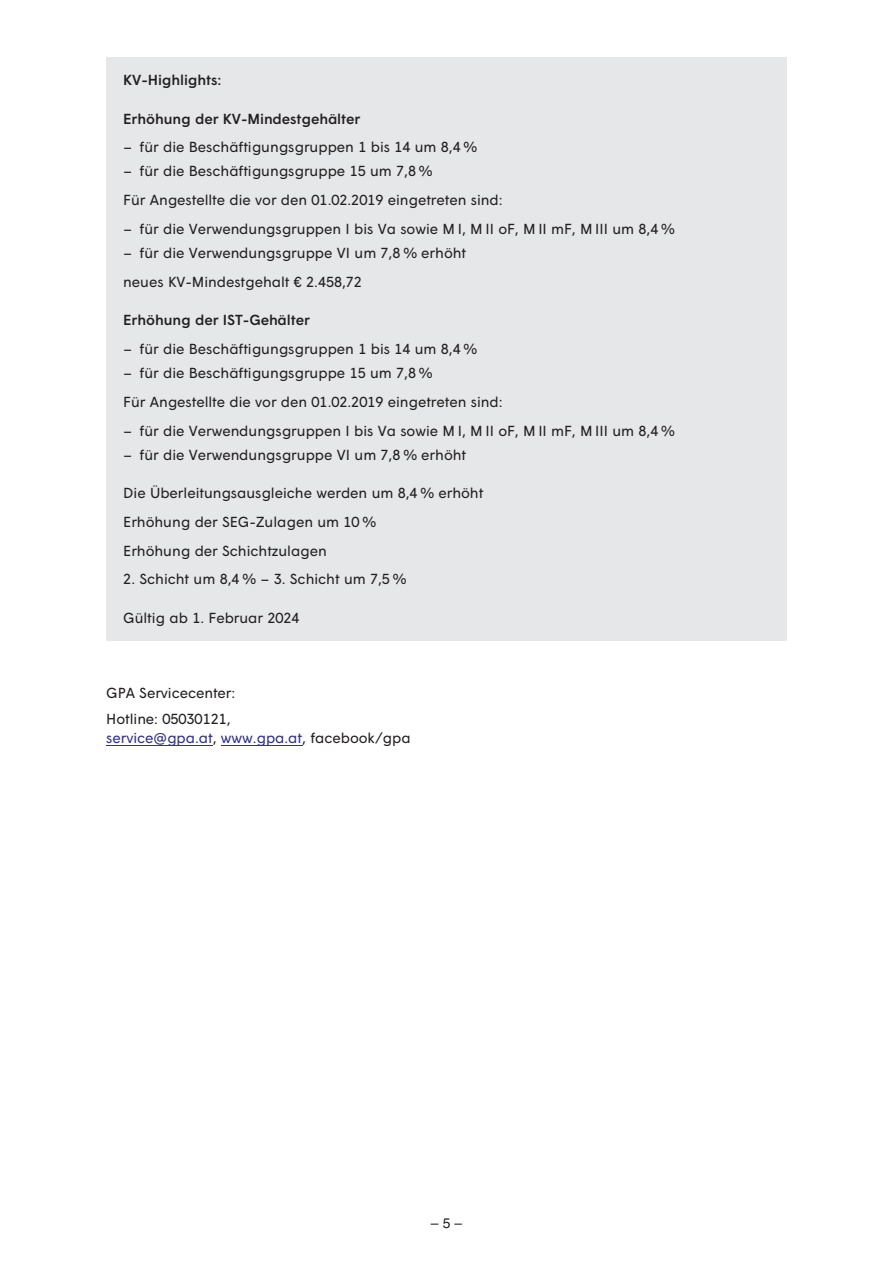
<style>
.page{position:relative;width:893px;height:1263px;background:#fff}
.page>*{position:absolute;margin:0;border:0;box-sizing:border-box;transform-origin:0 0}
.t1{font:14.55px/28.8px "Adv OT972 d 6 cfc";color:#231f20}
.t2{font:14.55px "Adv O Tcb 864 b 7 f";color:#231f20}
.t3{font:14.55px "Adv OT972 d 6 cfc";color:#303087}
.t4{font:13.95px "Adv O Tda 51268 d";color:#231f20}
.s1{font-style:inherit}
.s2{color:#231f20}
</style>
<div class="page">
<div style="left:106px;top:58px;width:681px;height:583px;background:#e6e7e9"></div>
<hr style="left:106px;top:745px;width:107px;height:1px;background:#303087">
<hr style="left:221px;top:745px;width:81px;height:1px;background:#303087">
<p class="t2" style="left:123px;top:75px;width:100px">KV-Highlights:</p>
<p class="t2" style="left:123px;top:113px;width:239px">Erhöhung der KV-Mindestgehälter</p>
<p class="t1" style="left:123px;top:134px;width:355px"><span class="s1">–</span> für die Beschäftigungsgruppen 1 bis 14 um 8,4 %</p>
<p class="t1" style="left:123px;top:158px;width:381px"><span class="s1">–</span> für die Beschäftigungsgruppe 15 um 7,8 %<br>Für Angestellte die vor den 01.02.2019 eingetreten sind:</p>
<p class="t1" style="left:123px;top:216px;width:553px"><span class="s1">–</span> für die Verwendungsgruppen I bis Va sowie M I, M II oF, M II mF, M III um 8,4 %</p>
<p class="t1" style="left:123px;top:240px;width:344px"><span class="s1">–</span> für die Verwendungsgruppe VI um 7,8 % erhöht neues KV-Mindestgehalt <span class="s1">€</span> 2.458,72</p>
<p class="t2" style="left:123px;top:315px;width:188px">Erhöhung der IST-Gehälter</p>
<p class="t1" style="left:123px;top:336px;width:355px"><span class="s1">–</span> für die Beschäftigungsgruppen 1 bis 14 um 8,4 %</p>
<p class="t1" style="left:123px;top:360px;width:381px"><span class="s1">–</span> für die Beschäftigungsgruppe 15 um 7,8 %<br>Für Angestellte die vor den 01.02.2019 eingetreten sind:</p>
<p class="t1" style="left:123px;top:417px;width:553px"><span class="s1">–</span> für die Verwendungsgruppen I bis Va sowie M I, M II oF, M II mF, M III um 8,4 %</p>
<p class="t1" style="left:123px;top:441px;width:344px"><span class="s1">–</span> für die Verwendungsgruppe VI um 7,8 % erhöht</p>
<p class="t1" style="left:123px;top:480px;width:361px">Die Überleitungsausgleiche werden um 8,4 % erhöht<br>Erhöhung der SEG-Zulagen um 10 %<br>Erhöhung der Schichtzulagen</p>
<p class="t1" style="left:123px;top:566px;width:285px">2. Schicht um 8,4 % <span class="s1">–</span> 3. Schicht um 7,5 %</p>
<p class="t1" style="left:123px;top:605px;width:178px">Gültig ab 1. Februar 2024</p>
<p class="t1" style="left:106px;top:682px;width:131px;line-height:25.7px">GPA Servicecenter:<br>Hotline: 05030121,</p>
<p class="t3" style="left:106px;top:733px;width:306px">service@gpa.at<span class="s2">,</span> www.gpa.at<span class="s2">, facebook/gpa</span></p>
<p class="t4" style="left:431px;top:1218px;width:33px">–<span class="s1">5</span>–</p>
</div>
